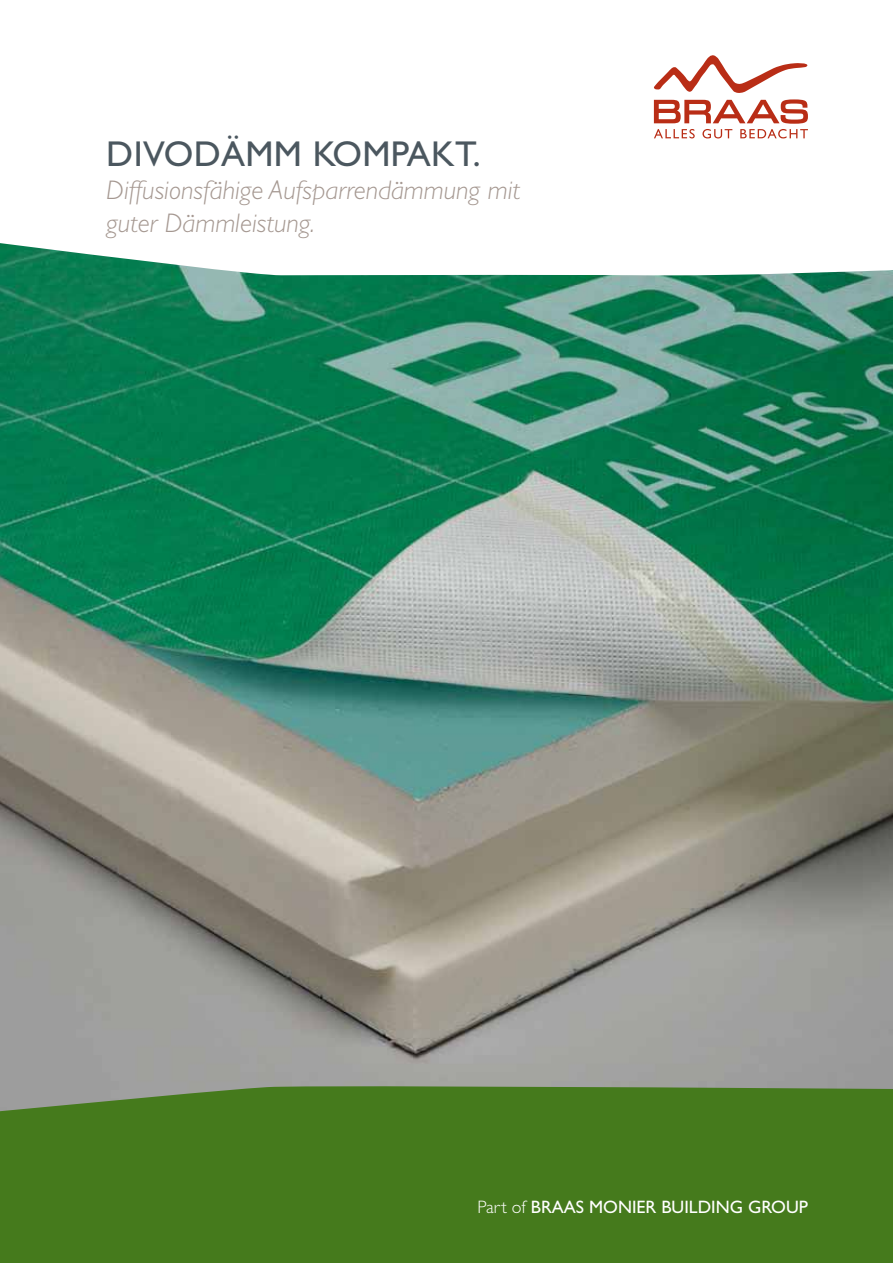
<style>
.page{position:relative;width:893px;height:1263px;background:#fff}
.page>*{position:absolute;margin:0;border:0;box-sizing:border-box;transform-origin:0 0}
.t1{font:36px "Gill Alt One";letter-spacing:.01em;color:#4b575f}
.t2{font:italic 300 27px/33px "Gill Alt One";color:#a59891}
.t3{font:18px "Gill Alt One";color:#fff}
.s1{font-weight:300}
</style>
<div class="page">
<img style="left:0;top:276px;width:893px;height:809px">
<svg style="left:0;top:64px;width:893px;height:212px"></svg>
<div style="left:0;top:1085px;width:893px;height:178px;background:#457a1c"></div>
<svg style="left:654px;top:55px;width:153px;height:38px"></svg>
<svg style="left:654px;top:99px;width:154px;height:39px"></svg>
<h1 class="t1" style="left:106px;top:133px;width:376px">DIVODÄMM KOMPAKT.</h1>
<p class="t2" style="left:106px;top:173px;width:415px">Diffusionsfähige Aufsparrendämmung mit guter Dämmleistung.</p>
<p class="t3" style="left:477px;top:1197px;width:331px"><span class="s1">Part of</span> BRAAS MONIER BUILDING GROUP</p>
</div>
